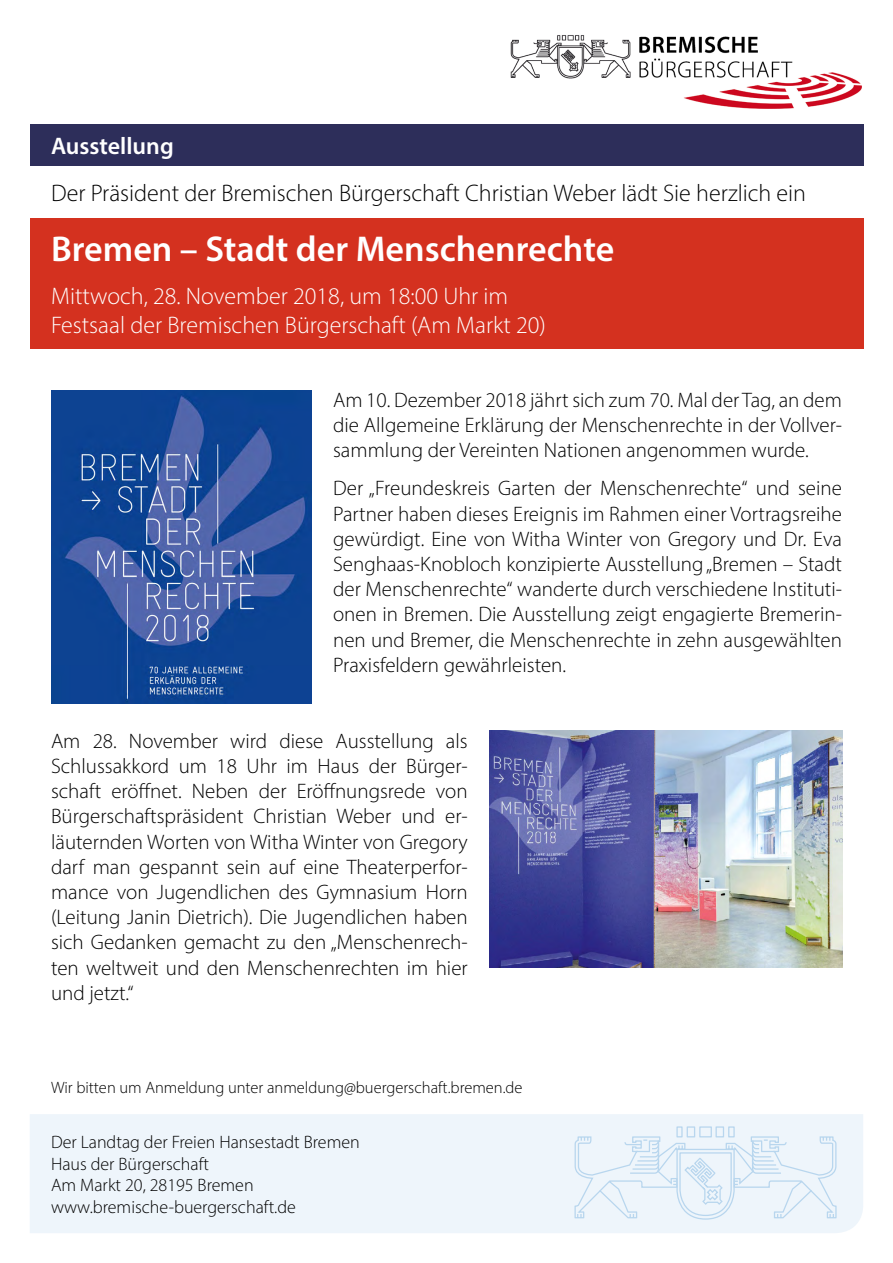
<style>
.page{position:relative;width:893px;height:1263px;background:#fff}
.page>*{position:absolute;margin:0;border:0;box-sizing:border-box;transform-origin:0 0}
.t1{font:600 36px "Myriad Pro";color:#fff}
.t2{font:300 24px "Myriad Pro";color:#fff}
.t3{font:300 24px "Myriad Pro";color:#000}
.t4{font:600 24px "Myriad Pro";color:#fff}
.Absatzformat_1{font:300 21px/25.2px "Myriad Pro";color:#000;text-align:justify}
.t5{font:300 18px "Myriad Pro";color:#000}
.Absatzformat_1-2{font:300 16.5px "Myriad Pro";color:#000}
</style>
<div class="page">
<div style="left:30px;top:1114px;width:833px;height:119px;background:#eef5fb"></div>
<svg style="left:574px;top:1126px;width:263px;height:94px;background:#e6f0f9"></svg>
<img style="left:510px;top:35px;width:352px;height:74px">
<div style="left:30px;top:218px;width:833px;height:58px;background:#d4311f"></div>
<div style="left:30px;top:124px;width:833px;height:42px;background:#2d2e5a"></div>
<div style="left:30px;top:270px;width:833px;height:79px;background:#d4311f"></div>
<img style="left:51px;top:391px;width:261px;height:312px">
<img style="left:489px;top:730px;width:353px;height:237px">
<p class="t4" style="left:51px;top:131px;width:124px">Ausstellung</p>
<p class="t3" style="left:51px;top:178px;width:757px">Der Präsident der Bremischen Bürgerschaft Christian Weber lädt Sie herzlich ein</p>
<p class="t1" style="left:51px;top:226px;width:565px">Bremen – Stadt der Menschenrechte</p>
<p class="t2" style="left:51px;top:281px;width:459px">Mittwoch, 28. November 2018, um 18:00 Uhr im</p>
<p class="t2" style="left:51px;top:310px;width:496px">Festsaal der Bremischen Bürgerschaft (Am Markt 20)</p>
<p class="Absatzformat_1" style="left:333px;top:387px;width:510px">Am 10. Dezember 2018 jährt sich zum 70. Mal der Tag, an dem die Allgemeine Erklärung der Menschenrechte in der Vollver&shy;sammlung der Vereinten Nationen angenommen wurde.</p>
<p class="Absatzformat_1" style="left:333px;top:475px;width:510px">Der „Freundeskreis Garten der Menschenrechte“ und seine Partner haben dieses Ereignis im Rahmen einer Vortragsreihe gewürdigt. Eine von Witha Winter von Gregory und Dr. Eva Senghaas-Knobloch konzipierte Ausstellung „Bremen – Stadt der Menschenrechte“ wanderte durch verschiedene Instituti&shy;onen in Bremen. Die Ausstellung zeigt engagierte Bremerin&shy;nen und Bremer, die Menschenrechte in zehn ausgewählten Praxisfeldern gewährleisten.</p>
<p class="Absatzformat_1" style="left:51px;top:728px;width:418px">Am 28. November wird diese Ausstellung als Schlussakkord um 18 Uhr im Haus der Bürger&shy;schaft eröffnet. Neben der Eröffnungsrede von Bürgerschaftspräsident Christian Weber und er&shy;läuternden Worten von Witha Winter von Gregory darf man gespannt sein auf eine Theaterperfor&shy;mance von Jugendlichen des Gymnasium Horn (Leitung Janin Dietrich). Die Jugendlichen haben sich Gedanken gemacht zu den „Menschenrech&shy;ten weltweit und den Menschenrechten im hier und jetzt.“</p>
<p class="Absatzformat_1-2" style="left:51px;top:1077px;width:473px">Wir bitten um Anmeldung unter anmeldung@buergerschaft.bremen.de</p>
<p class="t5" style="left:51px;top:1131px;width:310px">Der Landtag der Freien Hansestadt Bremen</p>
<p class="t5" style="left:51px;top:1153px;width:160px">Haus der Bürgerschaft</p>
<p class="t5" style="left:51px;top:1174px;width:204px">Am Markt 20, 28195 Bremen</p>
<p class="t5" style="left:51px;top:1196px;width:246px">www.bremische-buergerschaft.de</p>
</div>
